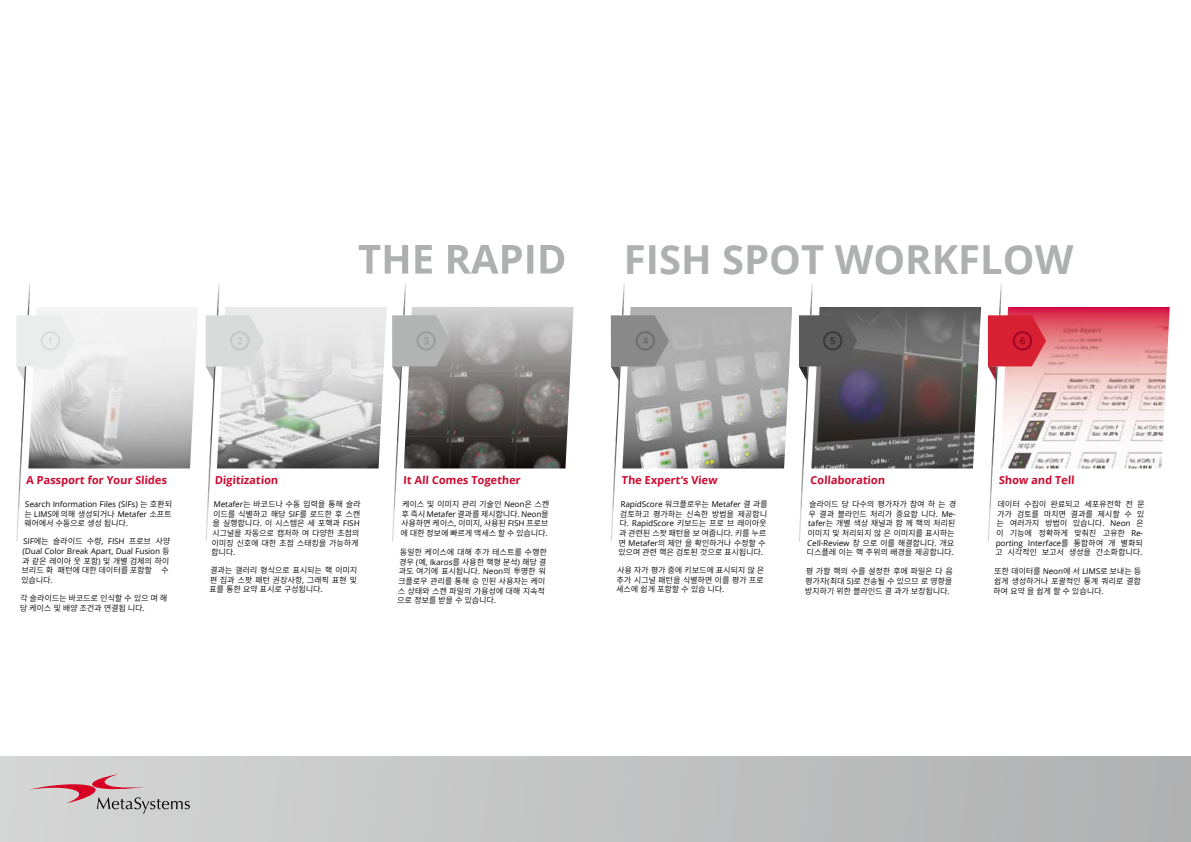
<style>
.page{position:relative;width:1191px;height:842px;background:#fff}
.page>*{position:absolute;margin:0;border:0;box-sizing:border-box;transform-origin:0 0}
.t1{font:700 40px "Open Sans";color:#afb0b0}
.t2{font:700 11px "Open Sans";color:#cc092f}
.t3{font:8px/9.6px "Source Han Sans HC";color:#000}
.t4{font:8px "Open Sans";color:#000}
.s1{font-family:"Source Han Sans HC"}
.s2{font-family:"Open Sans"}
</style>
<div class="page">
<div style="left:0;top:757px;width:1191px;height:85px;background:linear-gradient(to right,#d5d6d6,#b0b0b1)"></div>
<svg style="left:28px;top:774px;width:162px;height:39px;background:#c9b8bb"></svg>
<svg style="left:359px;top:245px;width:205px;height:29px"></svg>
<img style="left:75px;top:307px;width:123px;height:161px">
<img style="left:264px;top:307px;width:123px;height:161px">
<img style="left:450px;top:307px;width:123px;height:161px">
<img style="left:669px;top:307px;width:123px;height:161px">
<img style="left:857px;top:307px;width:124px;height:161px">
<img style="left:1046px;top:307px;width:123px;height:161px">
<svg style="left:16px;top:284px;width:59px;height:257px"></svg>
<div style="left:41px;top:331px;width:19px;height:20px;border:2px solid #d9dada;border-radius:50%"></div>
<svg style="left:206px;top:284px;width:58px;height:257px"></svg>
<div style="left:230px;top:331px;width:19px;height:20px;border:2px solid #c5c6c6;border-radius:50%"></div>
<svg style="left:392px;top:284px;width:58px;height:257px"></svg>
<div style="left:416px;top:331px;width:20px;height:20px;border:2px solid #9c9c9d;border-radius:50%"></div>
<svg style="left:611px;top:284px;width:58px;height:257px"></svg>
<div style="left:635px;top:331px;width:20px;height:20px;border:2px solid #6e6e6e;border-radius:50%"></div>
<svg style="left:799px;top:284px;width:58px;height:257px"></svg>
<div style="left:823px;top:331px;width:19px;height:20px;border:2px solid #3a3a39;border-radius:50%"></div>
<svg style="left:988px;top:284px;width:58px;height:257px"></svg>
<div style="left:1012px;top:331px;width:20px;height:20px;border:2px solid #a10628;border-radius:50%"></div>
<h1 class="t1" style="left:624px;top:231px;width:451px">FISH SPOT WORKFLOW</h1>
<h2 class="t2" style="left:26px;top:472px;width:143px">A Passport for Your Slides</h2>
<p class="t4" style="left:25px;top:499px;width:150px">Search Information Files (SIFs) <span class="s1">는 호환되</span></p>
<p class="t3" style="left:24px;top:509px;width:150px">는 <span class="s2">LIMS</span>에의해 생성되거나 <span class="s2">Metafer</span> 소프트 웨어에서 수동으로 생성 됩니다<span class="s2">.</span></p>
<p class="t3" style="left:23px;top:537px;width:150px"><span class="s2">SIF</span>에는 슬라이드 수량<span class="s2">, FISH</span> 프로브 사양</p>
<p class="t4" style="left:23px;top:546px;width:150px">(Dual Color Break Apart, Dual Fusion <span class="s1">등</span></p>
<p class="t3" style="left:21px;top:556px;width:151px;text-align:justify">과 같은 레이아 웃 포함<span class="s2">)</span> 및 개별 검체의 하이 브리드 화 패턴에 대한 데이터를 포함할 수 있습니다<span class="s2">.</span></p>
<p class="t3" style="left:20px;top:593px;width:150px">각 슬라이드는 바코드로 인식할 수 있으 며 해 당 케이스 및 배양 조건과 연결됩 니다<span class="s2">.</span></p>
<h2 class="t2" style="left:215px;top:472px;width:66px">Digitization</h2>
<p class="t3" style="left:211px;top:500px;width:152px;text-indent:2px"><span class="s2">Metafer</span>는 바코드나 수동 입력을 통해 슬라 이드를 식별하고 해당 <span class="s2">SIF</span>를 로드한 후 스캔 을 실행합니다<span class="s2">.</span> 이 시스템은 세 포핵과 <span class="s2">FISH </span>시그널을 자동으로 캡처하 여 다양한 초점의 이미징 신호에 대한 초점 스태킹을 가능하게 합니다<span class="s2">.</span></p>
<p class="t3" style="left:209px;top:566px;width:151px;text-align:justify">결과는 갤러리 형식으로 표시되는 핵 이미지 편 집과 스팟 패턴 권장사항<span class="s2">,</span> 그래픽 표현 및 표를 통한 요약 표시로 구성됩니다<span class="s2">.</span></p>
<h2 class="t2" style="left:403px;top:472px;width:120px">It All Comes Together</h2>
<p class="t3" style="left:401px;top:500px;width:151px">케이스 및 이미지 관리 기술인 <span class="s2">Neon</span>은 스캔 후즉시 <span class="s2">Metafer</span> 결과를제시합니다<span class="s2">. Neon</span>을 사용하면 케이스<span class="s2">,</span> 이미지<span class="s2">,</span> 사용된 <span class="s2">FISH</span> 프로브 에 대한 정보에 빠르게 액세스 할 수 있습니다<span class="s2">.</span></p>
<p class="t3" style="left:397px;top:548px;width:152px;text-indent:2px">동일한 케이스에 대해 추가 테스트를 수행한 경우 <span class="s2">(</span>예<span class="s2">, Ikaros</span>를 사용한 핵형 분석<span class="s2">)</span> 해당 결 과도 여기에 표시됩니다<span class="s2">. Neon</span>의 투명한 워 크플로우 관리를 통해 승 인된 사용자는 케이 스 상태와 스캔 파일의 가용성에 대해 지속적 으로 정보를 받을 수 있습니다<span class="s2">.</span></p>
<h2 class="t2" style="left:621px;top:472px;width:98px">The Expert‘s View</h2>
<p class="t4" style="left:620px;top:499px;width:150px">RapidScore <span class="s1">워크플로우는</span> Metafer <span class="s1">결 과를</span></p>
<p class="t3" style="left:618px;top:509px;width:152px">검토하고 평가하는 신속한 방법을 제공합니 다<span class="s2">. RapidScore</span> 키보드는 프로 브 레이아웃 과 관련된 스팟 패턴을 보 여줍니다<span class="s2">.</span> 키를 누르 면 <span class="s2">Metafer</span>의 제안 을 확인하거나 수정할 수 있으며 관련 핵은 검토된 것으로 표시됩니다<span class="s2">.</span></p>
<p class="t3" style="left:616px;top:566px;width:151px;text-align:justify">사용 자가 평가 중에 키보드에 표시되지 않 은 추가 시그널 패턴을 식별하면 이를 평가 프로 세스에 쉽게 포함할 수 있습 니다<span class="s2">.</span></p>
<h2 class="t2" style="left:810px;top:472px;width:77px">Collaboration</h2>
<p class="t3" style="left:807px;top:500px;width:151px">슬라이드 당 다수의 평가자가 참여 하 는 경 우 결과 블라인드 처리가 중요합 니다<span class="s2">. Me&shy;tafer</span>는 개별 색상 채널과 함 께 핵의 처리된 이미지 및 처리되지 않 은 이미지를 표시하는</p>
<p class="t4" style="left:807px;top:537px;width:150px">Cell-Review <span class="s1">창 으로 이를 해결합니다</span>. <span class="s1">개요</span></p>
<p class="t3" style="left:806px;top:548px;width:149px">디스플레 이는 핵 주위의 배경을 제공합니다<span class="s2">.</span></p>
<p class="t3" style="left:804px;top:567px;width:151px;text-align:justify">평 가할 핵의 수를 설정한 후에 파일은 다 음 평가자<span class="s2">(</span>최대 <span class="s2">5)</span>로 전송될 수 있으므 로 영향을 방지하기 위한 블라인드 결 과가 보장됩니다<span class="s2">.</span></p>
<h2 class="t2" style="left:998px;top:472px;width:78px">Show and Tell</h2>
<p class="t3" style="left:996px;top:500px;width:151px">데이터 수집이 완료되고 세포유전학 전 문 가가 검토를 마치면 결과를 제시할 수 있 는 여러가지 방법이 있습니다<span class="s2">. Neon</span> 은 이 기능에 정확하게 맞춰진 고유한 <span class="s2">Re-</span></p>
<p class="t4" style="left:995px;top:537px;width:150px">porting Interface<span class="s1">를 통합하여 개 별화되</span></p>
<p class="t3" style="left:995px;top:548px;width:149px">고 시각적인 보고서 생성을 간소화합니다<span class="s2">.</span></p>
<p class="t3" style="left:993px;top:567px;width:151px;text-align:justify">또한 데이터를 <span class="s2">Neon</span>에 서 <span class="s2">LIMS</span>로 보내는 등 쉽게 생성하거나 포괄적인 통계 쿼리로 결합 하여 요약 을 쉽게 할 수 있습니다<span class="s2">.</span></p>
</div>
